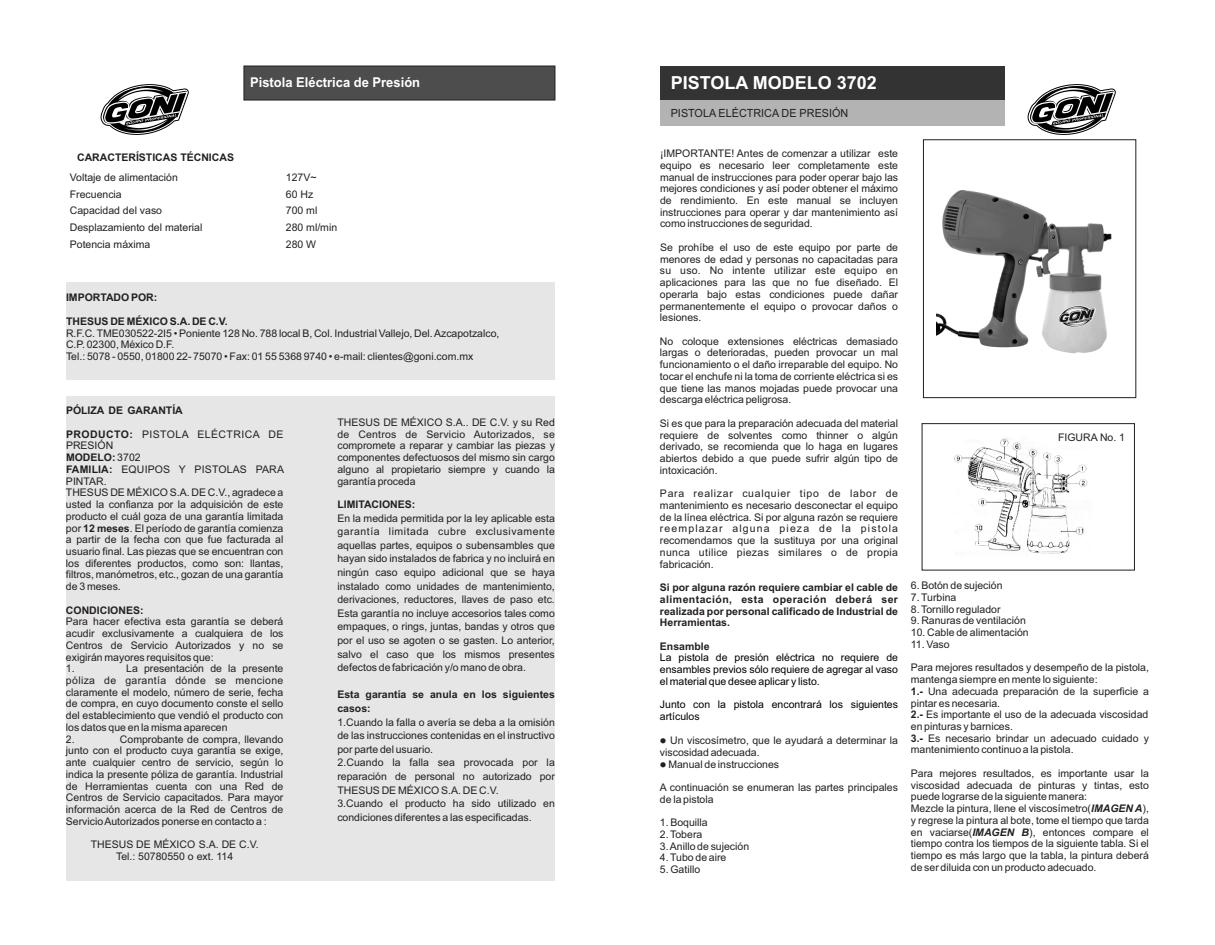
<style>
.page{position:relative;width:1215px;height:945px;background:#fff}
.page>*{position:absolute;margin:0;border:0;box-sizing:border-box;transform-origin:0 0}
.t1{font:700 18px "Arial";color:#fff}
.t2{font:700 13.5px "Arial";color:#fff;scale:.96 1}
.t3{font:11.25px "Arial";color:#231f20;scale:.96 1}
.t4{font:10.5px/11.7px "Arial";color:#231f20}
.t5{font:700 10.5px/11.7px "Arial";color:#231f20;text-align:justify}
.t6{font:10.5px/11.7px "Arial";color:#000;text-align:justify}
.s1{font-weight:700}
.s2{font-weight:700;font-style:italic}
</style>
<div class="page">
<div style="left:66px;top:396px;width:489px;height:484px;background:#e6e6e6"></div>
<div style="left:66px;top:282px;width:489px;height:98px;background:#e6e6e6"></div>
<div style="left:923px;top:140px;width:213px;height:258px;border:1px solid #231f20"></div>
<div style="left:660px;top:66px;width:344px;height:34px;background:#333"></div>
<div style="left:660px;top:100px;width:344px;height:26px;background:#b3b3b3"></div>
<div style="left:922px;top:423px;width:213px;height:148px;border:1px solid #231f20"></div>
<svg style="left:1027px;top:84px;width:89px;height:51px"></svg>
<div style="left:244px;top:66px;width:311px;height:34px;background:#4d4d4d"></div>
<svg style="left:100px;top:84px;width:89px;height:51px"></svg>
<img style="left:937px;top:190px;width:175px;height:164px">
<img style="left:955px;top:438px;width:133px;height:116px">
<p class="t2" style="left:250px;top:77px;width:179px">Pistola Eléctrica de Presión</p>
<p class="t5" style="left:77px;top:153px;width:158px">CARACTERÍSTICAS TÉCNICAS</p>
<p class="t4" style="left:70px;top:172px;width:109px">Voltaje de alimentación</p>
<p class="t4" style="left:286px;top:172px;width:32px">127V~</p>
<p class="t4" style="left:70px;top:189px;width:53px">Frecuencia</p>
<p class="t4" style="left:286px;top:189px;width:29px">60 Hz</p>
<p class="t4" style="left:70px;top:206px;width:94px">Capacidad del vaso</p>
<p class="t4" style="left:286px;top:206px;width:33px">700 ml</p>
<p class="t4" style="left:70px;top:223px;width:134px">Desplazamiento del material</p>
<p class="t4" style="left:286px;top:223px;width:53px">280 ml/min</p>
<p class="t4" style="left:70px;top:240px;width:82px">Potencia máxima</p>
<p class="t4" style="left:286px;top:240px;width:32px">280 W</p>
<p class="t5" style="left:66px;top:293px;width:93px">IMPORTADO POR:</p>
<p class="t5" style="left:66px;top:316px;width:163px">THESUS DE MÉXICO S.A. DE C.V.</p>
<p class="t4" style="left:66px;top:328px;width:435px">R.F.C. TME030522-2I5 • Poniente 128 No. 788 local B, Col. Industrial Vallejo, Del. Azcapotzalco,<br>C.P. 02300, México D.F.<br>Tel.: 5078 - 0550, 01800 22- 75070 • Fax: 01 55 5368 9740 • e-mail: clientes@goni.com.mx</p>
<p class="t5" style="left:66px;top:406px;width:118px">PÓLIZA DE GARANTÍA</p>
<p class="t4" style="left:66px;top:429px;width:220px"><span class="s1">PRODUCTO:</span> PISTOLA ELÉCTRICA DE PRESIÓN<br><span class="s1">MODELO:</span> 3702<br><span class="s1">FAMILIA:</span> EQUIPOS Y PISTOLAS PARA PINTAR.<br>THESUS DE MÉXICO S.A. DE C.V., agradece a usted la confianza por la adquisición de este producto el cuál goza de una garantía limitada por <span class="s1">12 meses</span>. El período de garantía comienza a partir de la fecha con que fue facturada al usuario final. Las piezas que se encuentran con los diferentes productos, como son: llantas, filtros, manómetros, etc., gozan de una garantía de 3 meses.</p>
<p class="t5" style="left:66px;top:605px;width:79px">CONDICIONES:</p>
<p class="t4" style="left:66px;top:617px;width:219px">Para hacer efectiva esta garantía se deberá acudir exclusivamente a cualquiera de los<br>Centros de Servicio Autorizados y no se exigirán mayores requisitos que:<br>1.</p>
<p class="t4" style="left:66px;top:664px;width:219px;text-indent:60px">La presentación de la presente póliza de garantía dónde se mencione claramente el modelo, número de serie, fecha de compra, en cuyo documento conste el sello del establecimiento que vendió el producto con los datos que en la misma aparecen<br>2.</p>
<p class="t4" style="left:66px;top:734px;width:219px;text-align:justify;text-indent:54px">Comprobante de compra, llevando junto con el producto cuya garantía se exige, ante cualquier centro de servicio, según lo indica la presente póliza de garantía. Industrial de Herramientas cuenta con una Red de Centros de Servicio capacitados. Para mayor información acerca de la Red de Centros de Servicio Autorizados ponerse en contacto a :</p>
<p class="t4" style="left:91px;top:840px;width:169px;text-align:center">THESUS DE MÉXICO S.A. DE C.V.<br>Tel.: 50780550 o ext. 114</p>
<p class="t4" style="left:337px;top:417px;width:219px;text-align:justify">THESUS DE MÉXICO S.A.. DE C.V. y su Red de Centros de Servicio Autorizados, se compromete a reparar y cambiar las piezas y componentes defectuosos del mismo sin cargo alguno al propietario siempre y cuando la garantía proceda</p>
<p class="t5" style="left:337px;top:499px;width:79px">LIMITACIONES:</p>
<p class="t4" style="left:337px;top:512px;width:219px;line-height:13.6px;text-align:justify">En la medida permitida por la ley aplicable esta garantía limitada cubre exclusivamente aquellas partes, equipos o subensambles que hayan sido instalados de fabrica y no incluirá en ningún caso equipo adicional que se haya instalado como unidades de mantenimiento, derivaciones, reductores, llaves de paso etc.<br>Esta garantía no incluye accesorios tales como empaques, o rings, juntas, bandas y otros que por el uso se agoten o se gasten. Lo anterior, salvo el caso que los mismos presentes defectos de fabricación y/o mano de obra.</p>
<p class="t5" style="left:337px;top:689px;width:219px;line-height:13.6px">Esta garantía se anula en los siguientes casos:</p>
<p class="t4" style="left:337px;top:716px;width:219px;line-height:13.6px">1.Cuando la falla o avería se deba a la omisión de las instrucciones contenidas en el instructivo por parte del usuario.<br>2.Cuando la falla sea provocada por la reparación de personal no autorizado por THESUS DE MÉXICO S.A. DE C.V.<br>3.Cuando el producto ha sido utilizado en condiciones diferentes a las especificadas.</p>
<h1 class="t1" style="left:671px;top:76px;width:208px">PISTOLA MODELO 3702</h1>
<p class="t3" style="left:671px;top:108px;width:186px">PISTOLA ELÉCTRICA DE PRESIÓN</p>
<p class="t4" style="left:660px;top:149px;width:240px;text-align:justify">¡IMPORTANTE! Antes de comenzar a utilizar este equipo es necesario leer completamente este manual de instrucciones para poder operar bajo las mejores condiciones y así poder obtener el máximo de rendimiento. En este manual se incluyen instrucciones para operar y dar mantenimiento así como instrucciones de seguridad.</p>
<p class="t4" style="left:660px;top:242px;width:240px;text-align:justify">Se prohíbe el uso de este equipo por parte de menores de edad y personas no capacitadas para su uso. No intente utilizar este equipo en aplicaciones para las que no fue diseñado. El operarla bajo estas condiciones puede dañar permanentemente el equipo o provocar daños o lesiones.</p>
<p class="t4" style="left:660px;top:336px;width:240px;text-align:justify">No coloque extensiones eléctricas demasiado largas o deterioradas, pueden provocar un mal funcionamiento o el daño irreparable del equipo. No tocar el enchufe ni la toma de corriente eléctrica si es que tiene las manos mojadas puede provocar una descarga eléctrica peligrosa.</p>
<p class="t4" style="left:660px;top:418px;width:240px;text-align:justify">Si es que para la preparación adecuada del material requiere de solventes como thinner o algún derivado, se recomienda que lo haga en lugares abiertos debido a que puede sufrir algún tipo de intoxicación.</p>
<p class="t4" style="left:660px;top:489px;width:240px;text-align:justify">Para realizar cualquier tipo de labor de mantenimiento es necesario desconectar el equipo de la línea eléctrica. Si por alguna razón se requiere reemplazar alguna pieza de la pistola recomendamos que la sustituya por una original nunca utilice piezas similares o de propia fabricación.</p>
<p class="t5" style="left:660px;top:583px;width:240px">Si por alguna razón requiere cambiar el cable de alimentación, esta operación deberá ser realizada por personal calificado de Industrial de Herramientas.</p>
<p class="t5" style="left:660px;top:641px;width:51px">Ensamble</p>
<p class="t6" style="left:660px;top:653px;width:240px">La pistola de presión eléctrica no requiere de ensambles previos sólo requiere de agregar al vaso el material que desee aplicar y listo.</p>
<p class="t6" style="left:660px;top:700px;width:240px">Junto con la pistola encontrará los siguientes artículos</p>
<p class="t4" style="left:660px;top:736px;width:240px">● Un viscosímetro, que le ayudará a determinar la viscosidad adecuada.</p>
<p class="t4" style="left:660px;top:759px;width:121px">● Manual de instrucciones</p>
<p class="t4" style="left:660px;top:782px;width:240px">A continuación se enumeran las partes principales de la pistola</p>
<p class="t4" style="left:660px;top:818px;width:49px">1. Boquilla</p>
<p class="t4" style="left:660px;top:829px;width:44px">2. Tobera</p>
<p class="t4" style="left:660px;top:841px;width:91px">3. Anillo de sujeción</p>
<p class="t4" style="left:660px;top:853px;width:68px">4. Tubo de aire</p>
<p class="t4" style="left:660px;top:865px;width:42px">5. Gatillo</p>
<p class="t4" style="left:1058px;top:433px;width:69px">FIGURA No. 1</p>
<p class="t4" style="left:911px;top:581px;width:93px">6. Botón de sujeción</p>
<p class="t4" style="left:911px;top:592px;width:47px">7. Turbina</p>
<p class="t4" style="left:911px;top:604px;width:91px">8. Tornillo regulador</p>
<p class="t4" style="left:911px;top:616px;width:116px">9. Ranuras de ventilación</p>
<p class="t4" style="left:911px;top:628px;width:119px">10. Cable de alimentación</p>
<p class="t4" style="left:911px;top:639px;width:40px">11. Vaso</p>
<p class="t4" style="left:911px;top:663px;width:240px">Para mejores resultados y desempeño de la pistola, mantenga siempre en mente lo siguiente:<br><span class="s1">1.-</span> Una adecuada preparación de la superficie a pintar es necesaria.<br><span class="s1">2.-</span> Es importante el uso de la adecuada viscosidad en pinturas y barnices.<br><span class="s1">3.-</span> Es necesario brindar un adecuado cuidado y mantenimiento continuo a la pistola.</p>
<p class="t4" style="left:911px;top:768px;width:240px">Para mejores resultados, es importante usar la viscosidad adecuada de pinturas y tintas, esto puede lograrse de la siguiente manera:<br>Mezcle la pintura, llene el viscosímetro(<span class="s2">IMAGEN A</span>), y regrese la pintura al bote, tome el tiempo que tarda en vaciarse(<span class="s2">IMAGEN B</span>), entonces compare el tiempo contra los tiempos de la siguiente tabla. Si el tiempo es más largo que la tabla, la pintura deberá de ser diluida con un producto adecuado.</p>
</div>
